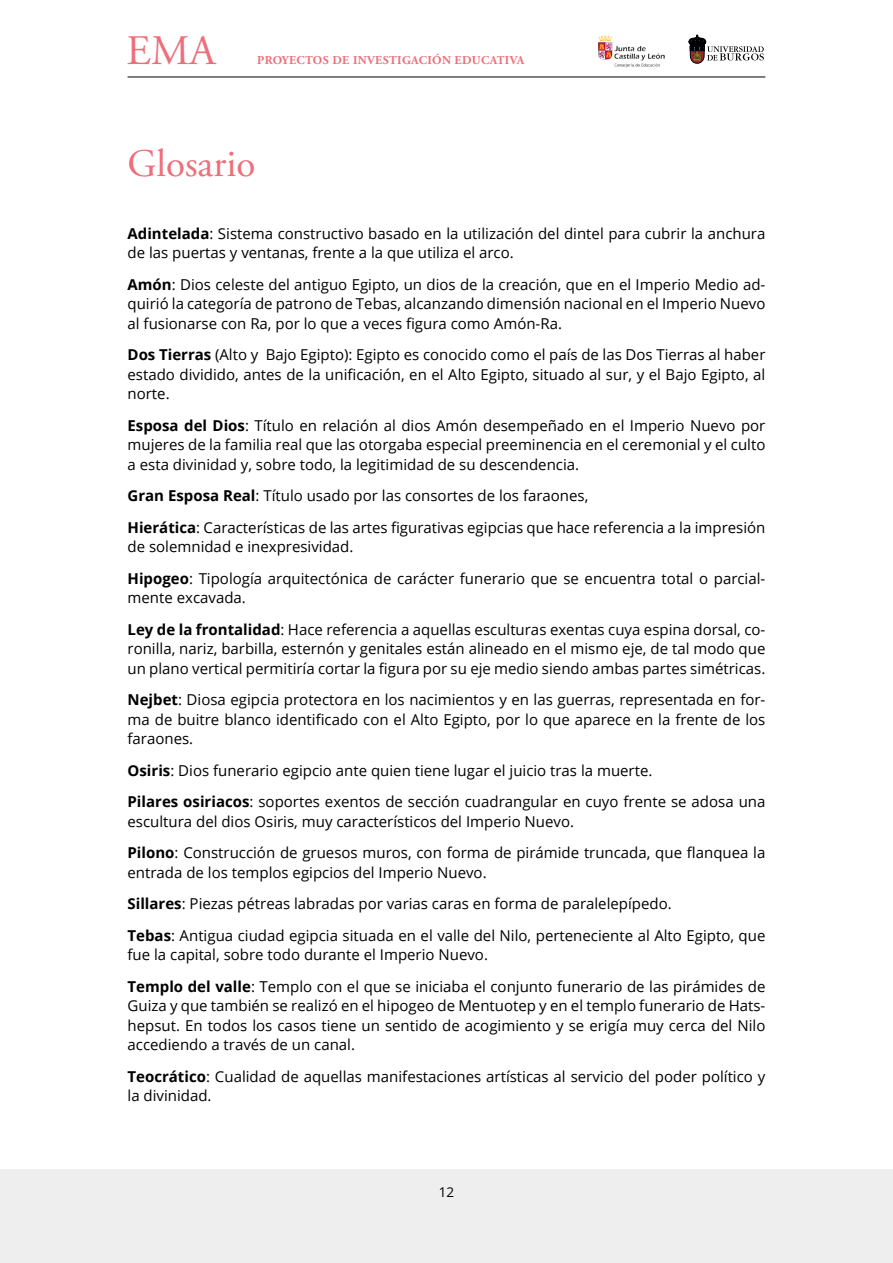
<style>
.page{position:relative;width:893px;height:1263px;background:#fff}
.page>*{position:absolute;margin:0;border:0;box-sizing:border-box;transform-origin:0 0}
.t1{font:42px "Adobe Garamond Pro";color:#ed6f7b}
.t2{font:39px "Adobe Garamond Pro";color:#ed6f7b}
.t3{font:15px/19.5px "Open Sans";color:#000}
.t4{font:13.5px "Open Sans";color:#000}
.t5{font:700 12px "Adobe Garamond Pro";letter-spacing:.03em;color:#ed6f7b}
.s1{font-weight:700}
</style>
<div class="page">
<div style="left:0;top:1169px;width:893px;height:94px;background:#efeeee"></div>
<svg style="left:689px;top:35px;width:75px;height:28px"></svg>
<img style="left:598px;top:35px;width:67px;height:33px">
<hr style="left:128px;top:77px;width:637px;height:1px;background:#000">
<h1 class="t1" style="left:126px;top:26px;width:90px">EMA</h1>
<p class="t5" style="left:257px;top:53px;width:269px">PROYECTOS DE INVESTIGACIÓN EDUCATIVA</p>
<h2 class="t2" style="left:128px;top:140px;width:129px">Glosario</h2>
<p class="t3" style="left:128px;top:223px;width:639px"><span class="s1">Adintelada</span>: Sistema constructivo basado en la utilización del dintel para cubrir la anchura de las puertas y ventanas, frente a la que utiliza el arco.</p>
<p class="t3" style="left:128px;top:274px;width:639px;text-align:justify"><span class="s1">Amón</span>: Dios celeste del antiguo Egipto, un dios de la creación, que en el Imperio Medio ad&shy;quirió la categoría de patrono de Tebas, alcanzando dimensión nacional en el Imperio Nuevo al fusionarse con Ra, por lo que a veces figura como Amón-Ra.</p>
<p class="t3" style="left:128px;top:344px;width:639px;text-align:justify"><span class="s1">Dos Tierras</span> (Alto y Bajo Egipto): Egipto es conocido como el país de las Dos Tierras al haber estado dividido, antes de la unificación, en el Alto Egipto, situado al sur, y el Bajo Egipto, al norte.</p>
<p class="t3" style="left:128px;top:415px;width:639px;text-align:justify"><span class="s1">Esposa del Dios</span>: Título en relación al dios Amón desempeñado en el Imperio Nuevo por mujeres de la familia real que las otorgaba especial preeminencia en el ceremonial y el culto a esta divinidad y, sobre todo, la legitimidad de su descendencia.</p>
<p class="t3" style="left:128px;top:479px;width:639px;line-height:31.5px"><span class="s1">Gran Esposa Real</span>: Título usado por las consortes de los faraones,<br><span class="s1">Hierática</span>: Características de las artes figurativas egipcias que hace referencia a la impresión</p>
<p class="t3" style="left:128px;top:530px;width:639px;line-height:31.5px">de solemnidad e inexpresividad.<br><span class="s1">Hipogeo</span>: Tipología arquitectónica de carácter funerario que se encuentra total o parcial-</p>
<p class="t3" style="left:128px;top:581px;width:639px;line-height:31.5px">mente excavada.<br><span class="s1">Ley de la frontalidad</span>: Hace referencia a aquellas esculturas exentas cuya espina dorsal, co-</p>
<p class="t3" style="left:128px;top:638px;width:639px">ronilla, nariz, barbilla, esternón y genitales están alineado en el mismo eje, de tal modo que un plano vertical permitiría cortar la figura por su eje medio siendo ambas partes simétricas.</p>
<p class="t3" style="left:128px;top:689px;width:639px;text-align:justify"><span class="s1">Nejbet</span>: Diosa egipcia protectora en los nacimientos y en las guerras, representada en for&shy;ma de buitre blanco identificado con el Alto Egipto, por lo que aparece en la frente de los faraones.</p>
<p class="t3" style="left:128px;top:754px;width:639px;line-height:31.5px"><span class="s1">Osiris</span>: Dios funerario egipcio ante quien tiene lugar el juicio tras la muerte.<br><span class="s1">Pilares osiriacos</span>: soportes exentos de sección cuadrangular en cuyo frente se adosa una</p>
<p class="t3" style="left:128px;top:805px;width:639px;line-height:31.5px">escultura del dios Osiris, muy característicos del Imperio Nuevo.<br><span class="s1">Pilono</span>: Construcción de gruesos muros, con forma de pirámide truncada, que flanquea la</p>
<p class="t3" style="left:128px;top:856px;width:639px;line-height:31.5px">entrada de los templos egipcios del Imperio Nuevo.<br><span class="s1">Sillares</span>: Piezas pétreas labradas por varias caras en forma de paralelepípedo.<br><span class="s1">Tebas</span>: Antigua ciudad egipcia situada en el valle del Nilo, perteneciente al Alto Egipto, que</p>
<p class="t3" style="left:128px;top:938px;width:639px;line-height:31.5px">fue la capital, sobre todo durante el Imperio Nuevo.<br><span class="s1">Templo del valle</span>: Templo con el que se iniciaba el conjunto funerario de las pirámides de</p>
<p class="t3" style="left:128px;top:995px;width:639px;text-align:justify">Guiza y que también se realizó en el hipogeo de Mentuotep y en el templo funerario de Hats&shy;hepsut. En todos los casos tiene un sentido de acogimiento y se erigía muy cerca del Nilo accediendo a través de un canal.</p>
<p class="t3" style="left:128px;top:1066px;width:639px"><span class="s1">Teocrático</span>: Cualidad de aquellas manifestaciones artísticas al servicio del poder político y la divinidad.</p>
<p class="t4" style="left:439px;top:1182px;width:17px">12</p>
</div>
